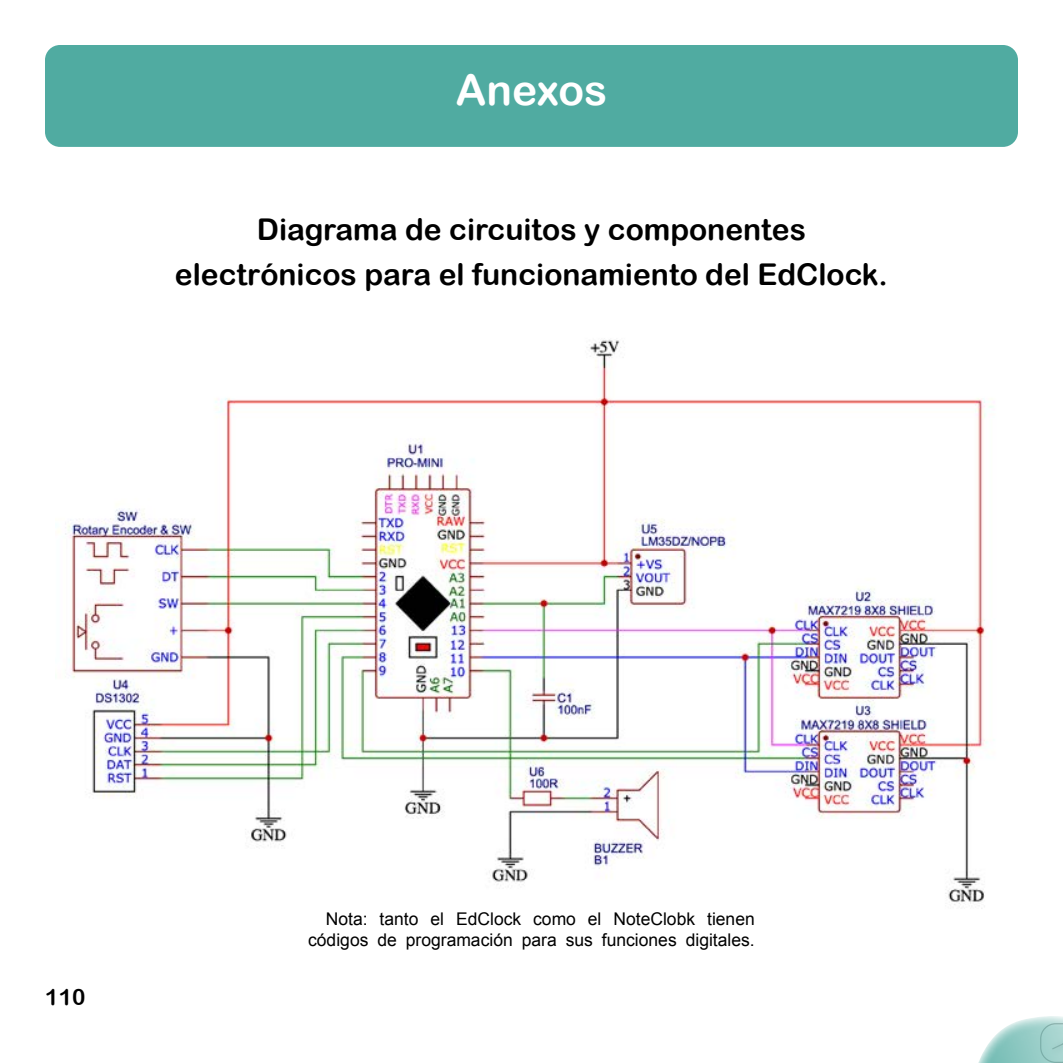
<style>
.page{position:relative;width:1063px;height:1063px;background:#fff}
.page>*{position:absolute;margin:0;border:0;box-sizing:border-box;transform-origin:0 0}
.t1{font:42.5px "Arial Rounded MT Bold";color:#fff}
.t2{font:30px/45px "Arial Rounded MT Bold";color:#000;text-align:center}
.t3{font:22.5px "Arial Rounded MT Bold";color:#000}
.t4{font:17.5px/21px "Arial";color:#000;text-align:right}
</style>
<div class="page">
<div style="left:45px;top:45px;width:973px;height:102px;background:#50aba1;border-radius:15px"></div>
<svg style="left:978px;top:1016px;width:85px;height:47px"></svg>
<img style="left:58px;top:339px;width:935px;height:570px">
<h1 class="t1" style="left:456px;top:65px;width:153px">Anexos</h1>
<h2 class="t2" style="left:175px;top:206px;width:715px">Diagrama de circuitos y componentes electrónicos para el funcionamiento del EdClock.</h2>
<p class="t3" style="left:45px;top:984px;width:42px">110</p>
<p class="t4" style="left:308px;top:909px;width:448px">Nota: tanto el EdClock como el NoteClobk tienen códigos de programación para sus funciones digitales.</p>
</div>
